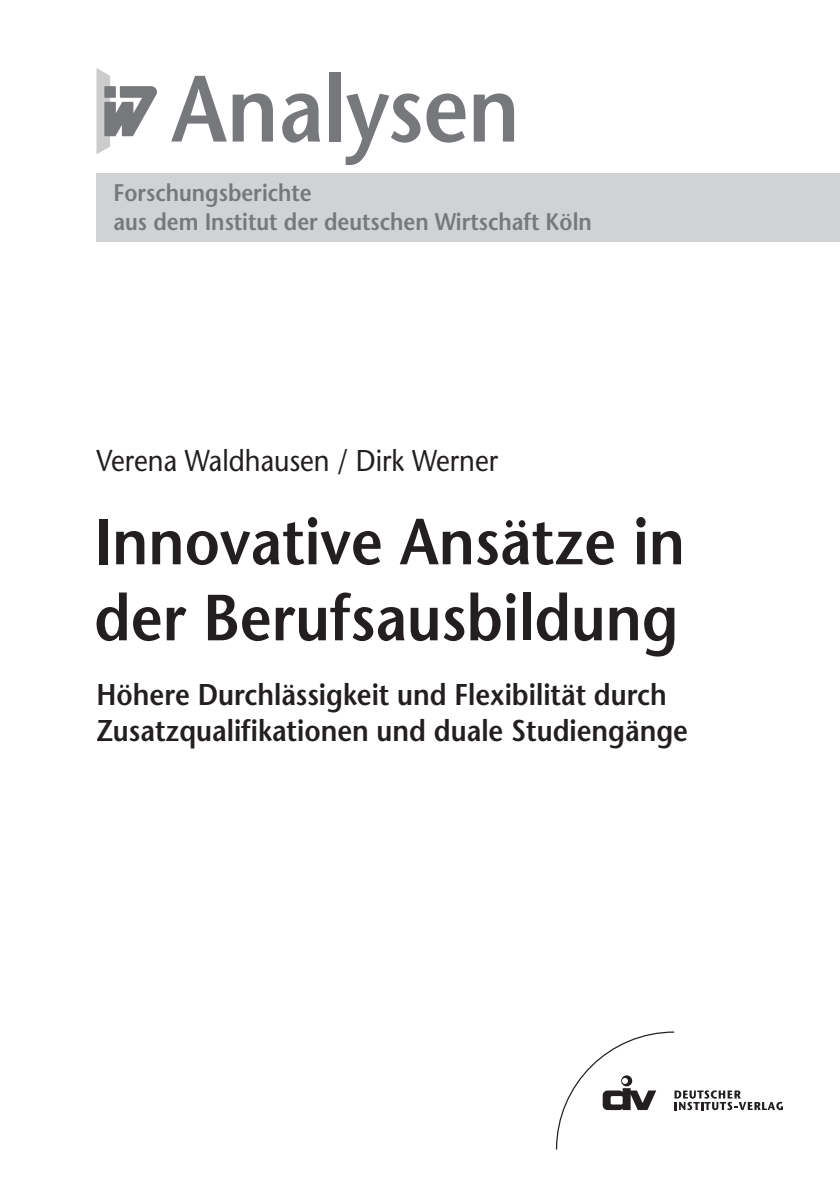
<style>
.page{position:relative;width:840px;height:1191px;background:#fff}
.page>*{position:absolute;margin:0;border:0;box-sizing:border-box;transform-origin:0 0}
.t1{font:600 65px/76px "Stone Sans";color:#231f20;scale:.9 1}
.t2{font:600 30px/36px "Stone Sans";color:#231f20;scale:.9 1}
.t3{font:30px "Stone Sans";color:#231f20;scale:.9 1}
.t4{font:600 24px/29px "Stone Sans";color:#76787b;scale:.9 1}
</style>
<div class="page">
<div style="left:96px;top:174px;width:743px;height:68px;background:#d1d2d4"></div>
<svg style="left:555px;top:1031px;width:227px;height:118px"></svg>
<svg style="left:96px;top:68px;width:61px;height:86px"></svg>
<svg style="left:171px;top:76px;width:102px;height:65px"></svg>
<svg style="left:282px;top:93px;width:38px;height:50px"></svg>
<div style="left:329px;top:73px;width:11px;height:68px;background:#76787b"></div>
<svg style="left:345px;top:93px;width:75px;height:72px"></svg>
<svg style="left:426px;top:93px;width:40px;height:50px"></svg>
<svg style="left:473px;top:93px;width:40px;height:48px"></svg>
<p class="t4" style="left:113px;top:178px;width:532px">Forschungsberichte<br>aus dem Institut der deutschen Wirt schaft Köln</p>
<p class="t3" style="left:96px;top:442px;width:447px">Verena Waldhausen / Dirk Werner</p>
<h1 class="t1" style="left:94px;top:503px;width:657px">Innovative Ansätze in der Berufsausbildung</h1>
<p class="t2" style="left:96px;top:676px;width:658px">Höhere Durchlässigkeit und Flexibilität durch<br>Zusatzqualifikationen und duale Studiengänge</p>
</div>
